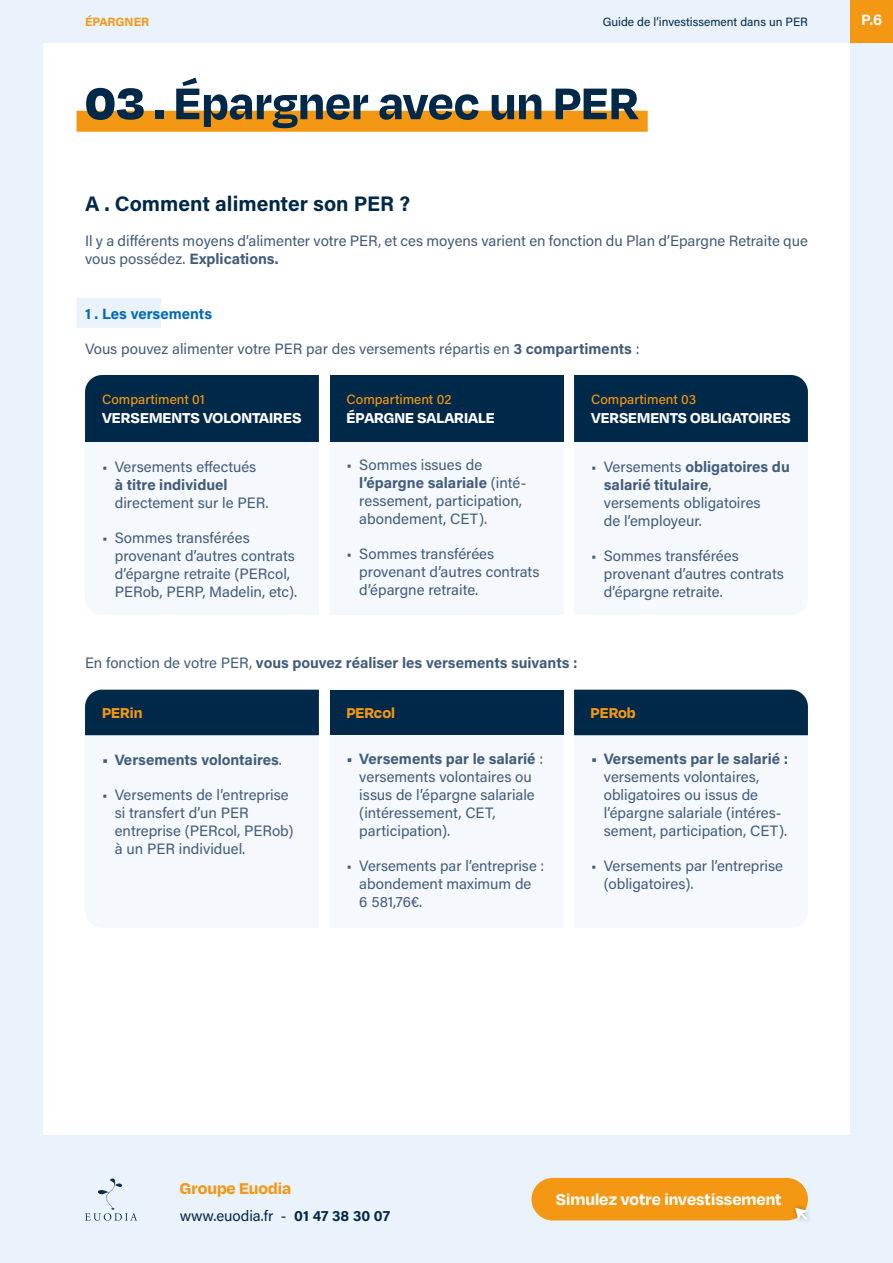
<style>
.page{position:relative;width:893px;height:1263px;background:#fff}
.page>*{position:absolute;margin:0;border:0;box-sizing:border-box;transform-origin:0 0}
.t1{font:700 51px "Degular";color:#002848}
.t2{font:700 21px "Acumin Pro";color:#002848}
.t3{font:700 18px "Degular";color:#fff}
.t4{font:700 18px "Degular";color:#f49712}
.t5{font:700 16.5px "Degular";color:#fff}
.t6{font:700 16.5px "Degular";color:#f49712}
.t7{font:15px/18px "Acumin Pro";color:#415c7a}
.t8{font:700 15px "Acumin Pro";color:#415c7a}
.t9{font:15px "Acumin Pro";color:#002848}
.t10{font:700 15px "Acumin Pro";letter-spacing:.005em;color:#0069b4}
.t11{font:700 15px "Acumin Pro";color:#fff}
.t12{font:500 13.5px "Acumin Pro";color:#f49712}
.t13{font:12px "Acumin Pro";color:#002848}
.t14{font:700 12px "Acumin Pro";letter-spacing:-.005em;color:#f49712}
.s1{font-weight:900}
.s2{font-weight:700}
.s3{font-weight:400}
</style>
<div class="page">
<div style="left:0;top:1135px;width:893px;height:128px;background:#eaf2fb"></div>
<div style="left:0;top:0;width:850px;height:43px;background:#eaf2fb"></div>
<svg style="left:85px;top:1178px;width:52px;height:43px"></svg>
<div style="left:850px;top:43px;width:43px;height:1092px;background:#eaf2fb"></div>
<div style="left:0;top:43px;width:43px;height:1092px;background:#eaf2fb"></div>
<div style="left:850px;top:0;width:43px;height:43px;background:#f49712"></div>
<div style="left:531px;top:1178px;width:277px;height:42px;background:#f49712;border-radius:21px"></div>
<div style="left:791px;top:1204px;width:21px;height:20px;background:#000;opacity:.3"></div>
<svg style="left:795px;top:1208px;width:13px;height:12px"></svg>
<div style="left:77px;top:111px;width:571px;height:21px;background:#f49712"></div>
<div style="left:77px;top:298px;width:84px;height:30px;background:#eaf2fb"></div>
<div style="left:85px;top:375px;width:234px;height:68px;background:#002848"></div>
<div style="left:85px;top:690px;width:234px;height:45px;background:#002848"></div>
<svg style="left:85px;top:735px;width:234px;height:1px"></svg>
<div style="left:330px;top:690px;width:233px;height:45px;background:#002848"></div>
<div style="left:574px;top:690px;width:234px;height:45px;background:#002848"></div>
<svg style="left:574px;top:735px;width:234px;height:1px"></svg>
<div style="left:330px;top:375px;width:233px;height:67px;background:#002848"></div>
<div style="left:574px;top:375px;width:234px;height:68px;background:#002848"></div>
<p class="t14" style="left:85px;top:13px;width:65px">ÉPARGNER</p>
<p class="t13" style="left:603px;top:13px;width:207px">Guide de l’investissement dans un PER</p>
<p class="t11" style="left:861px;top:9px;width:23px">P.6</p>
<h1 class="t1" style="left:85px;top:71px;width:556px"><span class="s1">03 .</span> Épargner avec un PER</h1>
<h2 class="t2" style="left:85px;top:189px;width:327px">A . Comment alimenter son PER ?</h2>
<p class="t7" style="left:85px;top:231px;width:724px">Il y a différents moyens d’alimenter votre PER, et ces moyens varient en fonction du Plan d’Epargne Retraite que vous possédez. <span class="s2">Explications.</span></p>
<p class="t10" style="left:85px;top:303px;width:129px">1 . Les versements</p>
<p class="t7" style="left:85px;top:339px;width:556px">Vous pouvez alimenter votre PER par des versements répartis en <span class="s2">3 compartiments</span> :</p>
<p class="t12" style="left:102px;top:389px;width:104px">Compartiment 01</p>
<p class="t5" style="left:102px;top:408px;width:201px">VERSEMENTS VOLONTAIRES</p>
<p class="t7" style="left:102px;top:457px;width:156px">• Versements effectués</p>
<p class="t8" style="left:115px;top:474px;width:114px">à titre individuel</p>
<p class="t7" style="left:115px;top:493px;width:155px">directement sur le PER.</p>
<p class="t7" style="left:115px;top:528px;width:184px;text-indent:-13px">• Sommes transférées provenant d’autres contrats d’épargne retraite (PERcol,<br>PERob, PERP, Madelin, etc).</p>
<p class="t12" style="left:347px;top:389px;width:106px">Compartiment 02</p>
<p class="t5" style="left:347px;top:408px;width:150px">ÉPARGNE SALARIALE</p>
<p class="t7" style="left:359px;top:455px;width:169px;text-indent:-13px">• Sommes issues de <span class="s2">l’épargne salariale</span> (inté&shy;ressement, participation, abondement, CET).</p>
<p class="t7" style="left:359px;top:544px;width:182px;text-indent:-13px">• Sommes transférées provenant d’autres contrats d’épargne retraite.</p>
<p class="t12" style="left:591px;top:389px;width:107px">Compartiment 03</p>
<p class="t5" style="left:591px;top:408px;width:201px">VERSEMENTS OBLIGATOIRES</p>
<p class="t7" style="left:604px;top:457px;width:187px;text-indent:-13px">• Versements <span class="s2">obligatoires du salarié titulaire</span>, versements obligatoires<br>de l’employeur.</p>
<p class="t7" style="left:604px;top:546px;width:182px;text-indent:-13px">• Sommes transférées provenant d’autres contrats d’épargne retraite.</p>
<p class="t8" style="left:85px;top:653px;width:494px"><span class="s3">En fonction de votre PER,</span> vous pouvez réaliser les versements suivants :</p>
<p class="t6" style="left:102px;top:702px;width:42px">PERin</p>
<p class="t8" style="left:102px;top:749px;width:181px">• Versements volontaires<span class="s3">.</span></p>
<p class="t7" style="left:115px;top:785px;width:180px;text-indent:-13px">• Versements de l’entreprise si transfert d’un PER entreprise (PERcol, PERob) à un PER individuel.</p>
<p class="t6" style="left:347px;top:702px;width:50px">PERcol</p>
<p class="t7" style="left:359px;top:749px;width:185px;text-indent:-13px"><span class="s2">• Versements par le salarié</span> : versements volontaires ou issus de l’épargne salariale (intéressement, CET, participation).</p>
<p class="t7" style="left:359px;top:856px;width:186px;text-indent:-13px">• Versements par l’entreprise : abondement maximum de<br>6 581,76€.</p>
<p class="t6" style="left:591px;top:702px;width:47px">PERob</p>
<p class="t8" style="left:591px;top:748px;width:199px">• Versements par le salarié :</p>
<p class="t7" style="left:604px;top:767px;width:185px">versements volontaires, obligatoires ou issus de l’épargne salariale (intéres&shy;sement, participation, CET).</p>
<p class="t7" style="left:604px;top:856px;width:181px;text-indent:-13px">• Versements par l’entreprise (obligatoires).</p>
<p class="t4" style="left:180px;top:1177px;width:113px">Groupe Euodia</p>
<p class="t9" style="left:180px;top:1205px;width:212px">www.euodia.fr - <span class="s2">01 47 38 30 07</span></p>
<p class="t3" style="left:556px;top:1188px;width:227px">Simulez votre investissement</p>
</div>
